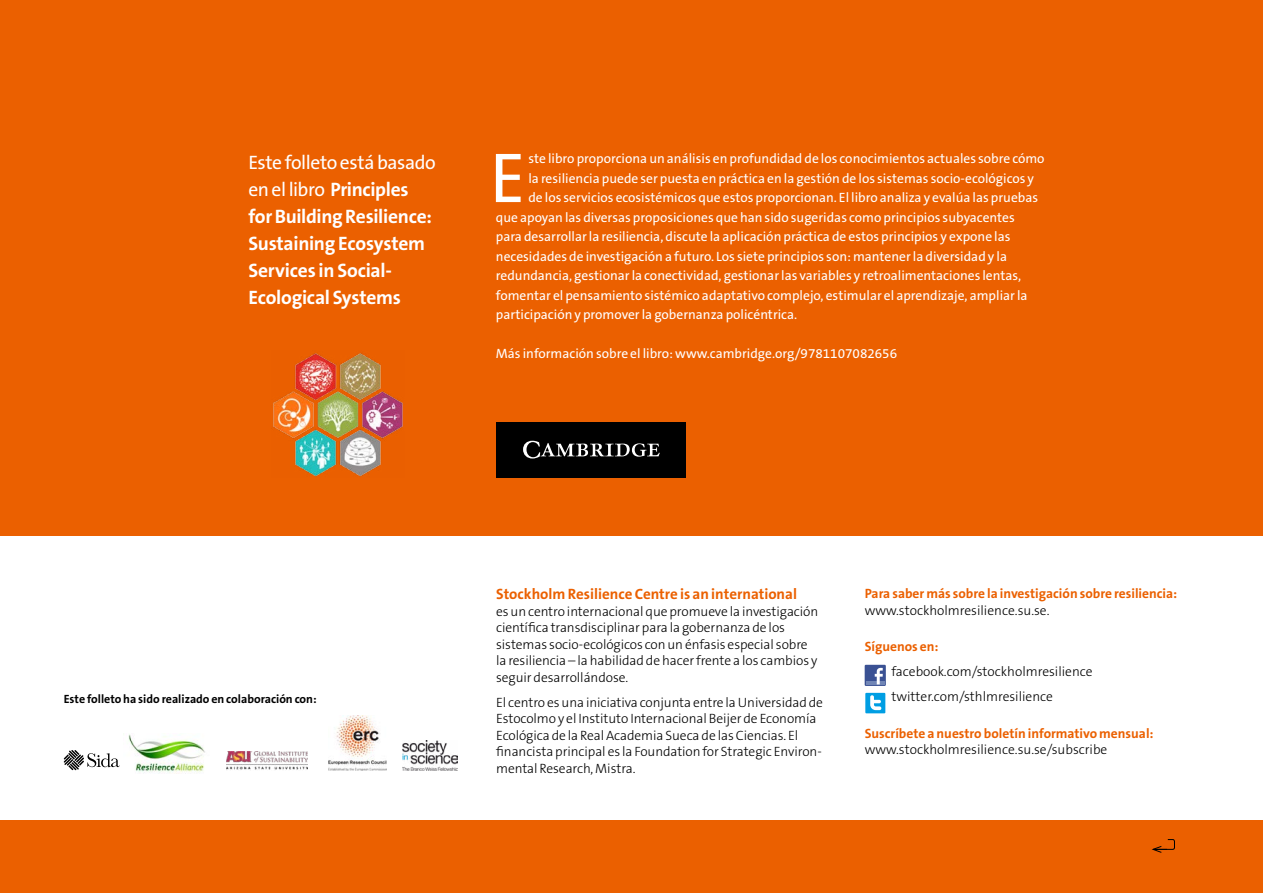
<style>
.page{position:relative;width:1263px;height:893px;background:#fff}
.page>*{position:absolute;margin:0;border:0;box-sizing:border-box;transform-origin:0 0}
.t1{font:71.25px "The Sans B W5 Plain";color:#fff}
.t2{font:700 19.5px/27px "The Sans B W7";letter-spacing:-.015em;color:#fff}
.t3{font:19.5px "The Sans B W5 Plain";letter-spacing:-.02em;color:#fff}
.t4{font:700 15px "The Sans B W7";color:#eb6000}
.t5{font:13.5px "The Sans B W5 Plain";color:#fff}
.t6{font:300 13.5px/16.5px "The Sans B W3";letter-spacing:-.005em;color:#000}
.t7{font:700 13.5px "The Sans B W7";color:#eb6000}
.t8{font:700 12px "The Sans B W7";color:#000}
.s1{font-family:"The Sans B W5 Plain";font-weight:400}
</style>
<div class="page">
<div style="left:0;top:0;width:1263px;height:536px;background:#eb6000"></div>
<div style="left:0;top:821px;width:1263px;height:72px;background:#eb6000"></div>
<div style="left:865px;top:665px;width:21px;height:21px;background:#3a5193"></div>
<hr style="left:866px;top:681px;width:18px;height:3px;background:#7186b6">
<svg style="left:875px;top:668px;width:8px;height:16px"></svg>
<div style="left:865px;top:693px;width:20px;height:20px;background:#009ee3"></div>
<svg style="left:870px;top:695px;width:11px;height:15px"></svg>
<div style="left:496px;top:422px;width:190px;height:56px;background:#000"></div>
<svg style="left:523px;top:441px;width:137px;height:17px"></svg>
<img style="left:273px;top:353px;width:130px;height:124px">
<img style="left:128px;top:734px;width:77px;height:40px">
<svg style="left:64px;top:750px;width:56px;height:20px"></svg>
<img style="left:328px;top:715px;width:58px;height:56px">
<img style="left:402px;top:741px;width:55px;height:29px">
<img style="left:227px;top:752px;width:81px;height:18px">
<svg style="left:1152px;top:839px;width:23px;height:14px"></svg>
<h2 class="t3" style="left:248px;top:149px;width:189px">Este folleto está basado</h2>
<h2 class="t2" style="left:248px;top:176px;width:185px"><span class="s1">en el libro</span> Principles for Building Resilience:<br>Sustaining Ecosystem<br>Services in Social-<br>Ecological Systems</h2>
<h1 class="t1" style="left:490px;top:132px;width:37px">E</h1>
<p class="t5" style="left:528px;top:150px;width:518px">ste libro proporciona un análisis en profundidad de los conocimientos actuales sobre cómo</p>
<p class="t5" style="left:528px;top:169px;width:507px">la resiliencia puede ser puesta en práctica en la gestión de los sistemas socio-ecológicos y</p>
<p class="t5" style="left:528px;top:189px;width:511px">de los servicios ecosistémicos que estos proporcionan. El libro analiza y evalúa las pruebas</p>
<p class="t5" style="left:496px;top:208px;width:520px">que apoyan las diversas proposiciones que han sido sugeridas como principios subyacentes</p>
<p class="t5" style="left:496px;top:228px;width:516px">para desarrollar la resiliencia, discute la aplicación práctica de estos principios y expone las</p>
<p class="t5" style="left:496px;top:247px;width:513px">necesidades de investigación a futuro. Los siete principios son: mantener la diversidad y la</p>
<p class="t5" style="left:496px;top:267px;width:527px">redundancia, gestionar la conectividad, gestionar las variables y retroalimentaciones lentas,</p>
<p class="t5" style="left:496px;top:286px;width:533px">fomentar el pensamiento sistémico adaptativo complejo, estimular el aprendizaje, ampliar la</p>
<p class="t5" style="left:496px;top:306px;width:303px">participación y promover la gobernanza policéntrica.</p>
<p class="t5" style="left:496px;top:345px;width:403px">Más información sobre el libro: www.cambridge.org/9781107082656</p>
<p class="t8" style="left:64px;top:692px;width:254px">Este folleto ha sido realizado en colaboración con:</p>
<p class="t4" style="left:496px;top:585px;width:302px">Stockholm Resilience Centre is an international</p>
<p class="t6" style="left:496px;top:603px;width:324px">es un centro internacional que promueve la investigación científica transdisciplinar para la gobernanza de los sistemas socio-ecológicos con un énfasis especial sobre la resiliencia – la habilidad de hacer frente a los cambios y seguir desarrollándose.</p>
<p class="t6" style="left:496px;top:694px;width:328px">El centro es una iniciativa conjunta entre la Universidad de Estocolmo y el Instituto Internacional Beijer de Economía Ecológica de la Real Academia Sueca de las Ciencias. El financista principal es la Foundation for Strategic Environ&shy;mental Research, Mistra.</p>
<p class="t7" style="left:865px;top:585px;width:314px">Para saber más sobre la investigación sobre resiliencia:</p>
<p class="t6" style="left:865px;top:602px;width:186px">www.stockholmresilience.su.se.</p>
<p class="t7" style="left:865px;top:638px;width:75px">Síguenos en:</p>
<p class="t6" style="left:891px;top:659px;width:203px;line-height:25px">facebook.com/stockholmresilience twitter.com/sthlmresilience</p>
<p class="t7" style="left:865px;top:724px;width:290px">Suscríbete a nuestro boletín informativo mensual:</p>
<p class="t6" style="left:865px;top:741px;width:244px">www.stockholmresilience.su.se/subscribe</p>
</div>
